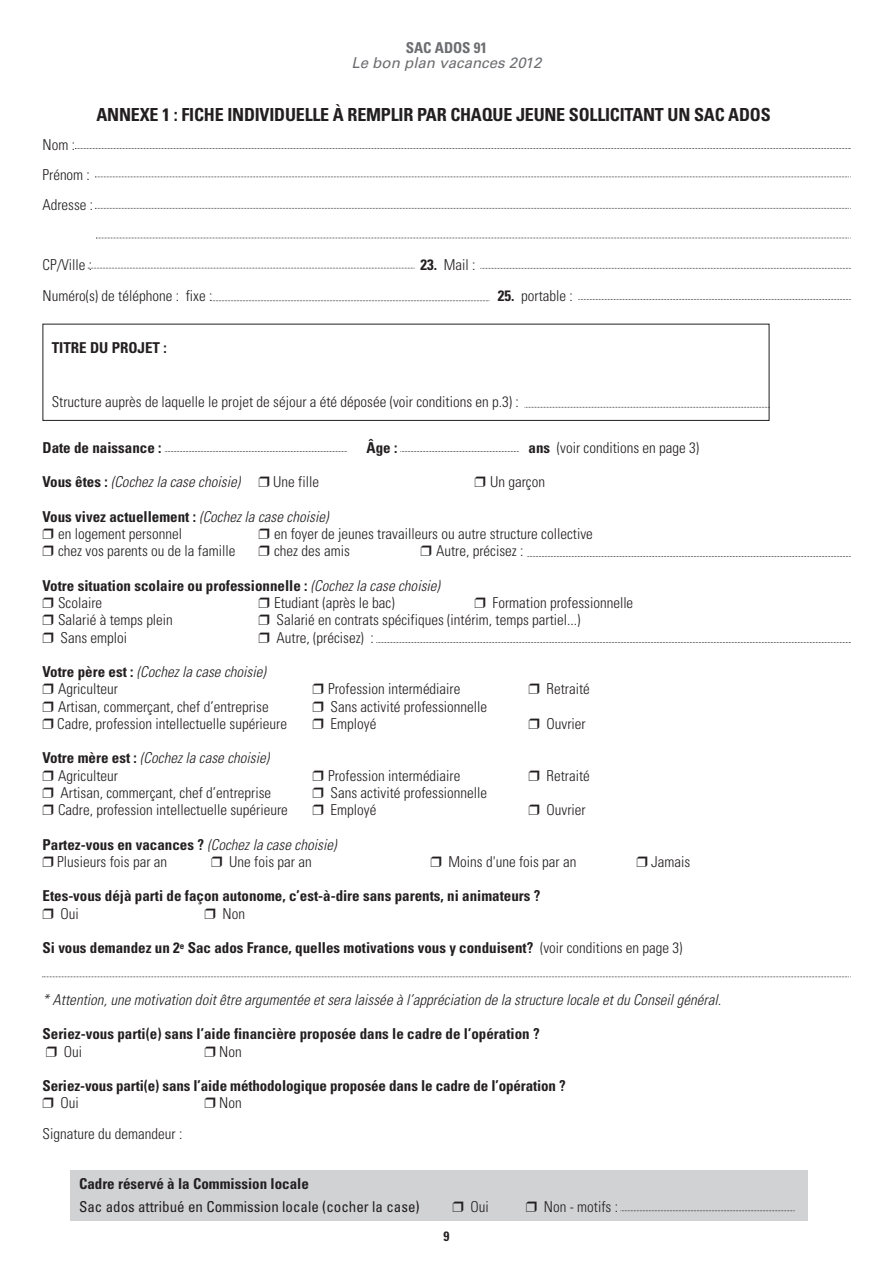
<style>
.page{position:relative;width:893px;height:1263px;background:#fff}
.page>*{position:absolute;margin:0;border:0;box-sizing:border-box;transform-origin:0 0}
.t1{font:700 condensed 18px "Univers";letter-spacing:-.01em;color:#231f20}
.t2{font:300 condensed 15px/30px "Univers";color:#231f20}
.t3{font:700 condensed 15px/17.2px "Univers";color:#231f20}
.t4{font:italic 300 condensed 15px/17.2px "Univers";letter-spacing:.005em;color:#231f20}
.t5{font:condensed 15px "Univers";color:#231f20}
.t6{font:italic 15px "Univers";letter-spacing:.005em;color:#6c6d70}
.t7{font:700 condensed 15px "Univers";color:#6c6d70}
.t8{font:700 condensed 13.5px "Univers";color:#231f20}
.s1{font-weight:700}
.s2{font-weight:700;font-style:normal}
.s3{font-style:normal}
.s4{font-weight:300;font-style:italic}
.s5{font-weight:300}
</style>
<div class="page">
<div style="left:43px;top:324px;width:726px;height:97px;border:1px solid #231f20"></div>
<svg style="left:525px;top:407px;width:245px;height:1px"></svg>
<svg style="left:480px;top:268px;width:371px;height:1px"></svg>
<svg style="left:211px;top:300px;width:279px;height:1px"></svg>
<svg style="left:527px;top:556px;width:324px;height:1px"></svg>
<svg style="left:376px;top:642px;width:475px;height:1px"></svg>
<div style="left:70px;top:1170px;width:738px;height:50px;background:#d1d2d4"></div>
<svg style="left:88px;top:268px;width:327px;height:1px"></svg>
<svg style="left:95px;top:208px;width:756px;height:1px"></svg>
<svg style="left:95px;top:177px;width:756px;height:1px"></svg>
<svg style="left:75px;top:148px;width:776px;height:1px"></svg>
<svg style="left:96px;top:238px;width:755px;height:1px"></svg>
<svg style="left:578px;top:299px;width:273px;height:1px"></svg>
<svg style="left:620px;top:1210px;width:175px;height:1px"></svg>
<svg style="left:400px;top:451px;width:119px;height:1px"></svg>
<svg style="left:165px;top:451px;width:182px;height:1px"></svg>
<svg style="left:43px;top:976px;width:808px;height:1px"></svg>
<p class="t7" style="left:406px;top:43px;width:83px">SAC ADOS 91</p>
<p class="t6" style="left:351px;top:58px;width:191px">Le bon plan vacances 2012</p>
<p class="t1" style="left:97px;top:108px;width:676px">ANNEXE 1 : FICHE INDIVIDUELLE À REMPLIR PAR CHAQUE JEUNE SOLLICITANT UN SAC ADOS</p>
<p class="t2" style="left:43px;top:131px;width:52px">Nom :<br>Prénom :<br>Adresse :</p>
<p class="t2" style="left:43px;top:251px;width:51px">CP/Ville :</p>
<p class="t2" style="left:421px;top:251px;width:56px"><span class="s1">23.</span> Mail :</p>
<p class="t2" style="left:43px;top:282px;width:171px">Numéro(s) de téléphone : fixe :</p>
<p class="t2" style="left:498px;top:282px;width:76px"><span class="s1">25.</span> portable :</p>
<p class="t3" style="left:52px;top:341px;width:116px">TITRE DU PROJET :</p>
<p class="t2" style="left:52px;top:388px;width:469px">Structure auprès de laquelle le projet de séjour a été déposée (voir conditions en p.3) :</p>
<p class="t3" style="left:43px;top:440px;width:121px">Date de naissance :</p>
<p class="t3" style="left:367px;top:440px;width:32px">Âge :</p>
<p class="t2" style="left:529px;top:434px;width:172px"><span class="s1">ans</span> (voir conditions en page 3)</p>
<p class="t4" style="left:43px;top:475px;width:278px"><span class="s2">Vous êtes :</span> (Cochez la case choisie) ❒ <span class="s3">Une fille</span></p>
<p class="t2" style="left:475px;top:468px;width:72px">❒ Un garçon</p>
<p class="t3" style="left:43px;top:509px;width:287px">Vous vivez actuellement : <span class="s4">(Cochez la case choisie) </span>❒ <span class="s5">en logement personnel</span></p>
<p class="t2" style="left:259px;top:520px;width:336px">❒ en foyer de jeunes travailleurs ou autre structure collective</p>
<p class="t2" style="left:43px;top:537px;width:194px">❒ chez vos parents ou de la famille</p>
<p class="t2" style="left:259px;top:537px;width:93px">❒ chez des amis</p>
<p class="t2" style="left:421px;top:537px;width:104px">❒ Autre, précisez :</p>
<p class="t3" style="left:43px;top:578px;width:399px">Votre situation scolaire ou professionnelle : <span class="s4">(Cochez la case choisie) </span>❒ <span class="s5">Scolaire</span></p>
<p class="t2" style="left:259px;top:589px;width:138px">❒ Etudiant (après le bac)</p>
<p class="t2" style="left:475px;top:589px;width:160px">❒ Formation professionnelle</p>
<p class="t2" style="left:43px;top:606px;width:132px">❒ Salarié à temps plein</p>
<p class="t2" style="left:259px;top:606px;width:323px">❒ Salarié en contrats spécifiques (intérim, temps partiel...)</p>
<p class="t2" style="left:43px;top:624px;width:86px">❒ Sans emploi</p>
<p class="t2" style="left:259px;top:624px;width:117px">❒ Autre, (précisez) :</p>
<p class="t4" style="left:43px;top:664px;width:225px"><span class="s2">Votre père est :</span> (Cochez la case choisie) ❒ <span class="s3">Agriculteur</span></p>
<p class="t2" style="left:313px;top:675px;width:149px">❒ Profession intermédiaire</p>
<p class="t2" style="left:529px;top:675px;width:63px">❒ Retraité</p>
<p class="t2" style="left:43px;top:693px;width:228px">❒ Artisan, commerçant, chef d’entreprise</p>
<p class="t2" style="left:313px;top:693px;width:176px">❒ Sans activité professionnelle</p>
<p class="t2" style="left:43px;top:710px;width:246px">❒ Cadre, profession intellectuelle supérieure</p>
<p class="t2" style="left:313px;top:710px;width:65px">❒ Employé</p>
<p class="t2" style="left:529px;top:710px;width:59px">❒ Ouvrier</p>
<p class="t4" style="left:43px;top:751px;width:228px"><span class="s2">Votre mère est :</span> (Cochez la case choisie) ❒ <span class="s3">Agriculteur</span></p>
<p class="t2" style="left:313px;top:762px;width:149px">❒ Profession intermédiaire</p>
<p class="t2" style="left:529px;top:762px;width:63px">❒ Retraité</p>
<p class="t2" style="left:43px;top:779px;width:230px">❒ Artisan, commerçant, chef d’entreprise</p>
<p class="t2" style="left:313px;top:779px;width:176px">❒ Sans activité professionnelle</p>
<p class="t2" style="left:43px;top:796px;width:247px">❒ Cadre, profession intellectuelle supérieure</p>
<p class="t2" style="left:313px;top:796px;width:65px">❒ Employé</p>
<p class="t2" style="left:529px;top:796px;width:59px">❒ Ouvrier</p>
<p class="t3" style="left:43px;top:837px;width:295px">Partez-vous en vacances ? <span class="s4">(Cochez la case choisie) </span>❒ <span class="s5">Plusieurs fois par an</span></p>
<p class="t2" style="left:211px;top:848px;width:102px">❒ Une fois par an</p>
<p class="t2" style="left:431px;top:848px;width:147px">❒ Moins d'une fois par an</p>
<p class="t2" style="left:637px;top:848px;width:55px">❒ Jamais</p>
<p class="t3" style="left:43px;top:889px;width:499px">Etes-vous déjà parti de façon autonome, c’est-à-dire sans parents, ni animateurs ? ❒ <span class="s5">Oui</span></p>
<p class="t2" style="left:205px;top:900px;width:42px">❒ Non</p>
<p class="t3" style="left:43px;top:940px;width:641px">Si vous demandez un 2<sup>e</sup> Sac ados France, quelles motivations vous y conduisent? <span class="s5">(voir conditions en page 3)</span></p>
<p class="t4" style="left:43px;top:992px;width:680px">* Attention, une motivation doit être argumentée et sera laissée à l’appréciation de la structure locale et du Conseil général.</p>
<p class="t3" style="left:43px;top:1027px;width:499px">Seriez-vous parti(e) sans l’aide financière proposée dans le cadre de l’opération ? ❒ <span class="s5">Oui</span></p>
<p class="t2" style="left:205px;top:1038px;width:39px">❒ Non</p>
<p class="t3" style="left:43px;top:1078px;width:525px">Seriez-vous parti(e) sans l’aide méthodologique proposée dans le cadre de l’opération ? ❒ <span class="s5">Oui</span></p>
<p class="t2" style="left:205px;top:1089px;width:39px">❒ Non</p>
<p class="t2" style="left:43px;top:1120px;width:141px">Signature du demandeur :</p>
<p class="t3" style="left:79px;top:1176px;width:231px">Cadre réservé à la Commission locale</p>
<p class="t5" style="left:79px;top:1201px;width:342px">Sac ados attribué en Commission locale (cocher la case)</p>
<p class="t2" style="left:452px;top:1192px;width:38px">❒ Oui</p>
<p class="t2" style="left:526px;top:1192px;width:94px">❒ Non - motifs :</p>
<p class="t8" style="left:443px;top:1231px;width:7px">9</p>
</div>
